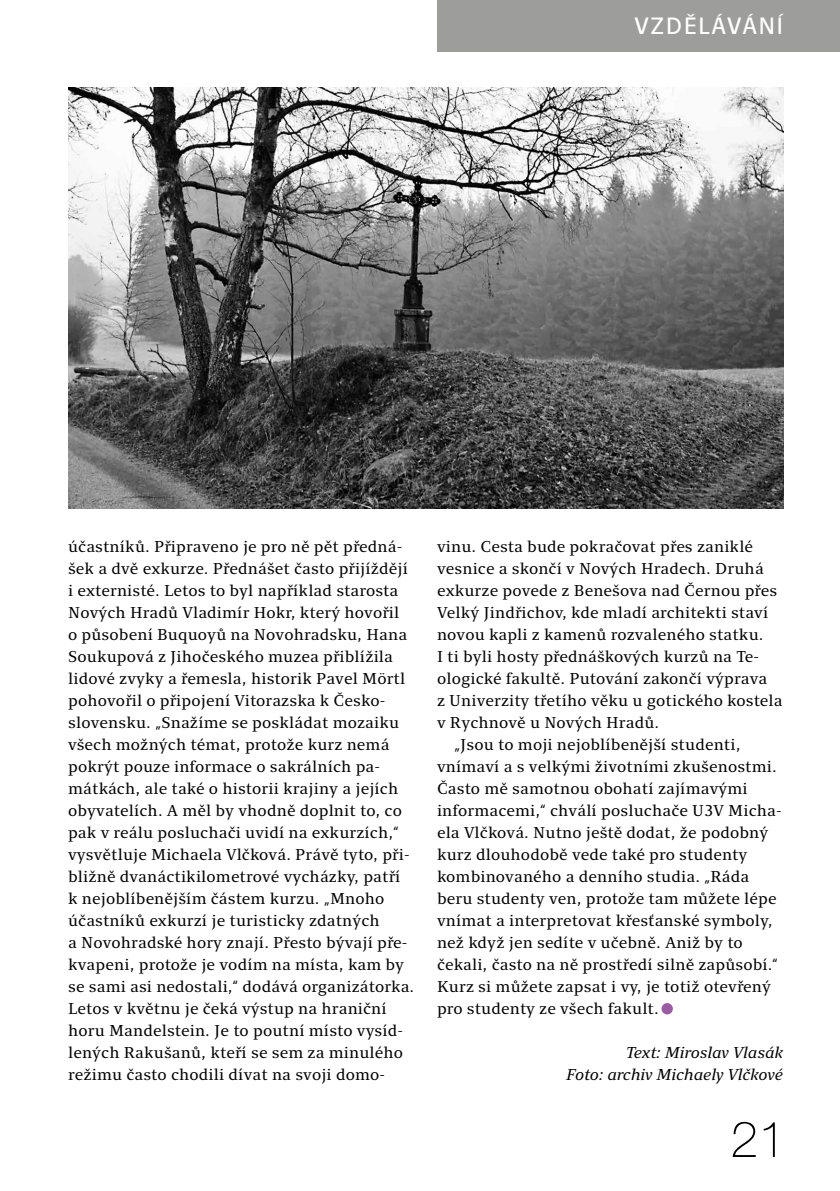
<style>
.page{position:relative;width:840px;height:1191px;background:#fff}
.page>*{position:absolute;margin:0;border:0;box-sizing:border-box;transform-origin:0 0}
.t1{font:100 50px "Helvetica Neue LT Pro";color:#000}
.t2{font:24px "Clara Sans";letter-spacing:.05em;color:#fff}
.t3{font:16px/22px "Clara Serif";letter-spacing:.005em;color:#000}
.t4{font:italic 16px/22px "Clara Serif";letter-spacing:-.005em;color:#000;text-align:right}
</style>
<div class="page">
<div style="left:437px;top:0;width:402px;height:51px;background:#9d9d9c"></div>
<img style="left:68px;top:88px;width:714px;height:420px">
<div style="left:661px;top:1003px;width:11px;height:11px;background:#995ca2;border-radius:50%"></div>
<h2 class="t2" style="left:634px;top:13px;width:150px">VZDĚLÁVÁNÍ</h2>
<p class="t3" style="left:68px;top:536px;width:347px">účastníků. Připraveno je pro ně pět předná&shy;šek a dvě exkurze. Přednášet často přijíždějí i externisté. Letos to byl například starosta Nových Hradů Vladimír Hokr, který hovořil<br>o působení Buquoyů na Novohradsku, Hana Soukupová z Jihočeského muzea přiblížila lidové zvyky a řemesla, historik Pavel Mörtl pohovořil o připojení Vitorazska k Česko&shy;slovensku. „Snažíme se poskládat mozaiku všech možných témat, protože kurz nemá pokrýt pouze informace o sakrálních pa&shy;mátkách, ale také o historii krajiny a jejích obyvatelích. A měl by vhodně doplnit to, co pak v reálu posluchači uvidí na exkurzích,“ vysvětluje Michaela Vlčková. Právě tyto, při&shy;bližně dvanáctikilometrové vycházky, patří<br>k nejoblíbenějším částem kurzu. „Mnoho účastníků exkurzí je turisticky zdatných<br>a Novohradské hory znají. Přesto bývají pře&shy;kvapeni, protože je vodím na místa, kam by se sami asi nedostali,“ dodává organizátorka.<br>Letos v květnu je čeká výstup na hraniční horu Mandelstein. Je to poutní místo vysíd&shy;lených Rakušanů, kteří se sem za minulého režimu často chodili dívat na svoji domo-</p>
<p class="t3" style="left:437px;top:536px;width:317px">vinu. Cesta bude pokračovat přes zaniklé</p>
<p class="t3" style="left:437px;top:558px;width:328px">vesnice a skončí v Nových Hradech. Druhá</p>
<p class="t3" style="left:437px;top:580px;width:341px">exkurze povede z Benešova nad Černou přes</p>
<p class="t3" style="left:437px;top:602px;width:332px">Velký Jindřichov, kde mladí architekti staví</p>
<p class="t3" style="left:437px;top:624px;width:328px">novou kapli z kamenů rozvaleného statku.</p>
<p class="t3" style="left:437px;top:646px;width:323px">I ti byli hosty přednáškových kurzů na Te-</p>
<p class="t3" style="left:437px;top:668px;width:332px">ologické fakultě. Putování zakončí výprava</p>
<p class="t3" style="left:437px;top:690px;width:347px">z Univerzity třetího věku u gotického kostela</p>
<p class="t3" style="left:437px;top:712px;width:223px">v Rychnově u Nových Hradů.</p>
<p class="t3" style="left:454px;top:734px;width:288px">„Jsou to moji nejoblíbenější studenti,</p>
<p class="t3" style="left:437px;top:756px;width:341px">vnímaví a s velkými životními zkušenostmi.</p>
<p class="t3" style="left:437px;top:778px;width:312px">Často mě samotnou obohatí zajímavými</p>
<p class="t3" style="left:437px;top:800px;width:346px">informacemi,“ chválí posluchače U3V Micha-</p>
<p class="t3" style="left:437px;top:822px;width:332px">ela Vlčková. Nutno ještě dodat, že podobný</p>
<p class="t3" style="left:437px;top:844px;width:311px">kurz dlouhodobě vede také pro studenty</p>
<p class="t3" style="left:437px;top:866px;width:313px">kombinovaného a denního studia. „Ráda</p>
<p class="t3" style="left:437px;top:888px;width:341px">beru studenty ven, protože tam můžete lépe</p>
<p class="t3" style="left:437px;top:910px;width:337px">vnímat a interpretovat křesťanské symboly,</p>
<p class="t3" style="left:437px;top:932px;width:307px">než když jen sedíte v učebně. Aniž by to</p>
<p class="t3" style="left:437px;top:954px;width:342px">čekali, často na ně prostředí silně zapůsobí.“</p>
<p class="t3" style="left:437px;top:976px;width:335px">Kurz si můžete zapsat i vy, je totiž otevřený</p>
<p class="t3" style="left:437px;top:998px;width:223px">pro studenty ze všech fakult.</p>
<p class="t4" style="left:566px;top:1042px;width:218px">Text: Miroslav Vlasák<br>Foto: archiv Michaely Vlčkové</p>
<h1 class="t1" style="left:730px;top:1110px;width:57px">21</h1>
</div>
